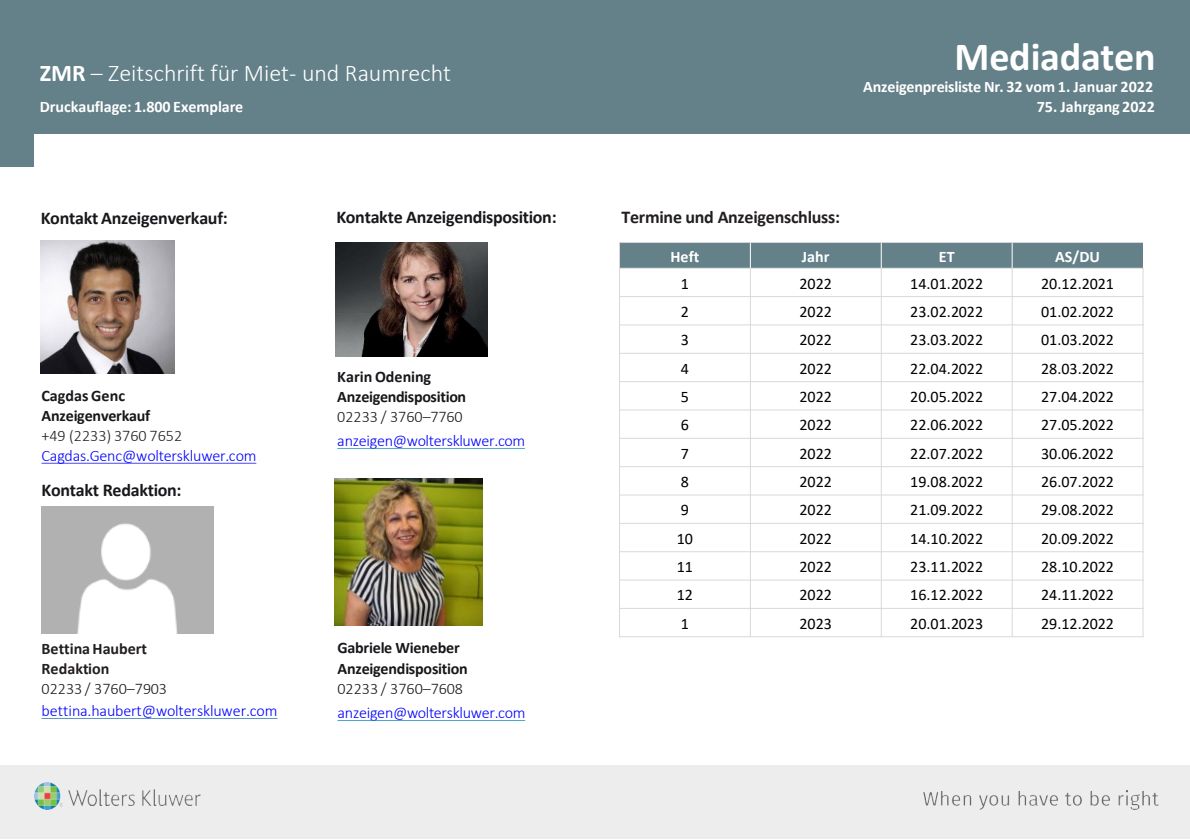
<style>
.page{position:relative;width:1190px;height:840px;background:#fff}
.page>*{position:absolute;margin:0;border:0;box-sizing:border-box;transform-origin:0 0}
.t1{font:700 40px "Calibri";letter-spacing:-.005em;color:#fff}
.t2{font:300 24px "Calibri";color:#fff}
.t3{font:700 18px "Calibri";letter-spacing:-.015em;color:#18171b}
.t4{font:700 18px "Calibri";letter-spacing:-.015em;color:#231f20}
.t5{font:16px "Calibri";color:#000}
.t6{font:300 16px/19.8px "Calibri";letter-spacing:-.015em;color:#00f}
.t7{font:700 16px/19.8px "Calibri";letter-spacing:-.015em;color:#18171b}
.t8{font:700 16px "Calibri";color:#fff}
.t9{font:700 16px/19.8px "Calibri";color:#231f20}
.s1{font-weight:700}
.s2{font-weight:700;color:#18171b}
.s3{color:#231f20}
.s4{font-weight:300;color:#18171b}
.s5{font-weight:300}
</style>
<div class="page">
<svg style="left:42px;top:463px;width:214px;height:1px"></svg>
<svg style="left:337px;top:448px;width:188px;height:1px"></svg>
<img style="left:336px;top:243px;width:151px;height:113px">
<svg style="left:42px;top:718px;width:235px;height:1px"></svg>
<div style="left:0;top:765px;width:1190px;height:74px;background:#ededee"></div>
<img style="left:34px;top:783px;width:166px;height:26px">
<img style="left:924px;top:790px;width:234px;height:20px">
<div style="left:0;top:133px;width:34px;height:34px;background:#648088"></div>
<div style="left:0;top:0;width:1190px;height:133px;background:#648088"></div>
<img style="left:41px;top:507px;width:173px;height:127px">
<div style="left:619px;top:243px;width:131px;height:25px;background:#648088"></div>
<div style="left:750px;top:243px;width:131px;height:25px;background:#648088"></div>
<div style="left:881px;top:243px;width:131px;height:25px;background:#648088"></div>
<div style="left:1012px;top:243px;width:131px;height:25px;background:#648088"></div>
<svg style="left:750px;top:243px;width:1px;height:25px"></svg>
<hr style="left:750px;top:268px;width:1px;height:369px;background:#d9d9d9">
<svg style="left:881px;top:243px;width:1px;height:25px"></svg>
<hr style="left:881px;top:268px;width:1px;height:369px;background:#d9d9d9">
<svg style="left:1012px;top:243px;width:1px;height:25px"></svg>
<hr style="left:1012px;top:268px;width:1px;height:369px;background:#d9d9d9">
<hr style="left:619px;top:268px;width:524px;height:1px;background:#d9d9d9">
<hr style="left:619px;top:296px;width:524px;height:1px;background:#d9d9d9">
<hr style="left:619px;top:324px;width:524px;height:1px;background:#d9d9d9">
<hr style="left:619px;top:353px;width:524px;height:1px;background:#d9d9d9">
<hr style="left:619px;top:381px;width:524px;height:1px;background:#d9d9d9">
<hr style="left:619px;top:409px;width:524px;height:1px;background:#d9d9d9">
<hr style="left:619px;top:438px;width:524px;height:1px;background:#d9d9d9">
<hr style="left:619px;top:466px;width:524px;height:1px;background:#d9d9d9">
<hr style="left:619px;top:495px;width:524px;height:1px;background:#d9d9d9">
<hr style="left:619px;top:523px;width:524px;height:1px;background:#d9d9d9">
<hr style="left:619px;top:551px;width:524px;height:1px;background:#d9d9d9">
<hr style="left:619px;top:580px;width:524px;height:1px;background:#d9d9d9">
<hr style="left:619px;top:608px;width:524px;height:1px;background:#d9d9d9">
<hr style="left:619px;top:242px;width:1px;height:395px;background:#d9d9d9">
<hr style="left:1142px;top:268px;width:1px;height:369px;background:#d9d9d9">
<hr style="left:619px;top:242px;width:524px;height:1px;background:#d9d9d9">
<hr style="left:619px;top:636px;width:524px;height:1px;background:#d9d9d9">
<img style="left:334px;top:479px;width:148px;height:146px">
<svg style="left:337px;top:720px;width:188px;height:1px"></svg>
<img style="left:41px;top:240px;width:134px;height:134px">
<p class="t2" style="left:40px;top:58px;width:413px"><span class="s1">ZMR</span> – Zeitschrift für Miet- und Raumrecht</p>
<p class="t8" style="left:40px;top:95px;width:205px">Druckauflage: 1.800 Exemplare</p>
<h2 class="t1" style="left:955px;top:28px;width:203px">Mediadaten</h2>
<p class="t8" style="left:863px;top:75px;width:291px">Anzeigenpreisliste Nr. 32 vom 1. Januar 2022</p>
<p class="t8" style="left:1037px;top:95px;width:120px">75. Jahrgang 2022</p>
<p class="t3" style="left:41px;top:205px;width:189px">Kontakt Anzeigenverkauf:</p>
<p class="t3" style="left:336px;top:204px;width:222px">Kontakte Anzeigendisposition:</p>
<p class="t4" style="left:621px;top:205px;width:220px">Termine und Anzeigenschluss:</p>
<p class="t6" style="left:42px;top:386px;width:217px"><span class="s2">Cagdas Genc<br>Anzeigenverkauf<br></span><span class="s3">+49 (2233) 3760 7652<br></span>Cagdas.Genc@wolterskluwer.com</p>
<p class="t3" style="left:42px;top:478px;width:142px">Kontakt Redaktion:</p>
<p class="t9" style="left:42px;top:639px;width:127px">Bettina Haubert<br>Redaktion<br><span class="s4">02233 / 3760–7903</span></p>
<p class="t6" style="left:42px;top:700px;width:237px">bettina.haubert@wolterskluwer.com</p>
<p class="t7" style="left:337px;top:367px;width:130px">Karin Odening<br>Anzeigendisposition<br><span class="s5">02233 / 3760–7760</span></p>
<p class="t6" style="left:337px;top:430px;width:189px">anzeigen@wolterskluwer.com</p>
<p class="t7" style="left:337px;top:637px;width:124px">Gabriele Wieneber</p>
<p class="t7" style="left:337px;top:659px;width:132px">Anzeigendisposition<br><span class="s5">02233 / 3760–7608</span></p>
<p class="t6" style="left:337px;top:703px;width:189px">anzeigen@wolterskluwer.com</p>
<p class="t8" style="left:670px;top:245px;width:30px">Heft</p>
<p class="t8" style="left:802px;top:245px;width:29px">Jahr</p>
<p class="t8" style="left:939px;top:245px;width:17px">ET</p>
<p class="t8" style="left:1055px;top:245px;width:47px">AS/DU</p>
<p class="t5" style="left:681px;top:272px;width:10px">1</p>
<p class="t5" style="left:799px;top:272px;width:34px">2022</p>
<p class="t5" style="left:910px;top:272px;width:74px">14.01.2022</p>
<p class="t5" style="left:1041px;top:272px;width:74px">20.12.2021</p>
<p class="t5" style="left:681px;top:300px;width:10px">2</p>
<p class="t5" style="left:799px;top:300px;width:34px">2022</p>
<p class="t5" style="left:910px;top:300px;width:74px">23.02.2022</p>
<p class="t5" style="left:1041px;top:300px;width:74px">01.02.2022</p>
<p class="t5" style="left:681px;top:329px;width:10px">3</p>
<p class="t5" style="left:799px;top:329px;width:34px">2022</p>
<p class="t5" style="left:910px;top:329px;width:74px">23.03.2022</p>
<p class="t5" style="left:1041px;top:329px;width:74px">01.03.2022</p>
<p class="t5" style="left:681px;top:357px;width:10px">4</p>
<p class="t5" style="left:799px;top:357px;width:34px">2022</p>
<p class="t5" style="left:910px;top:357px;width:74px">22.04.2022</p>
<p class="t5" style="left:1041px;top:357px;width:74px">28.03.2022</p>
<p class="t5" style="left:681px;top:386px;width:10px">5</p>
<p class="t5" style="left:799px;top:386px;width:34px">2022</p>
<p class="t5" style="left:910px;top:386px;width:74px">20.05.2022</p>
<p class="t5" style="left:1041px;top:386px;width:74px">27.04.2022</p>
<p class="t5" style="left:681px;top:414px;width:10px">6</p>
<p class="t5" style="left:799px;top:414px;width:34px">2022</p>
<p class="t5" style="left:910px;top:414px;width:74px">22.06.2022</p>
<p class="t5" style="left:1041px;top:414px;width:74px">27.05.2022</p>
<p class="t5" style="left:681px;top:442px;width:10px">7</p>
<p class="t5" style="left:799px;top:442px;width:34px">2022</p>
<p class="t5" style="left:910px;top:442px;width:74px">22.07.2022</p>
<p class="t5" style="left:1041px;top:442px;width:74px">30.06.2022</p>
<p class="t5" style="left:681px;top:471px;width:10px">8</p>
<p class="t5" style="left:799px;top:471px;width:34px">2022</p>
<p class="t5" style="left:910px;top:471px;width:74px">19.08.2022</p>
<p class="t5" style="left:1041px;top:471px;width:74px">26.07.2022</p>
<p class="t5" style="left:681px;top:499px;width:10px">9</p>
<p class="t5" style="left:799px;top:499px;width:34px">2022</p>
<p class="t5" style="left:910px;top:499px;width:74px">21.09.2022</p>
<p class="t5" style="left:1041px;top:499px;width:74px">29.08.2022</p>
<p class="t5" style="left:677px;top:527px;width:18px">10</p>
<p class="t5" style="left:799px;top:527px;width:34px">2022</p>
<p class="t5" style="left:910px;top:527px;width:74px">14.10.2022</p>
<p class="t5" style="left:1041px;top:527px;width:74px">20.09.2022</p>
<p class="t5" style="left:677px;top:556px;width:18px">11</p>
<p class="t5" style="left:799px;top:556px;width:34px">2022</p>
<p class="t5" style="left:910px;top:556px;width:74px">23.11.2022</p>
<p class="t5" style="left:1041px;top:556px;width:74px">28.10.2022</p>
<p class="t5" style="left:677px;top:584px;width:18px">12</p>
<p class="t5" style="left:799px;top:584px;width:34px">2022</p>
<p class="t5" style="left:910px;top:584px;width:74px">16.12.2022</p>
<p class="t5" style="left:1041px;top:584px;width:74px">24.11.2022</p>
<p class="t5" style="left:681px;top:612px;width:10px">1</p>
<p class="t5" style="left:799px;top:612px;width:34px">2023</p>
<p class="t5" style="left:910px;top:612px;width:74px">20.01.2023</p>
<p class="t5" style="left:1041px;top:612px;width:74px">29.12.2022</p>
</div>
